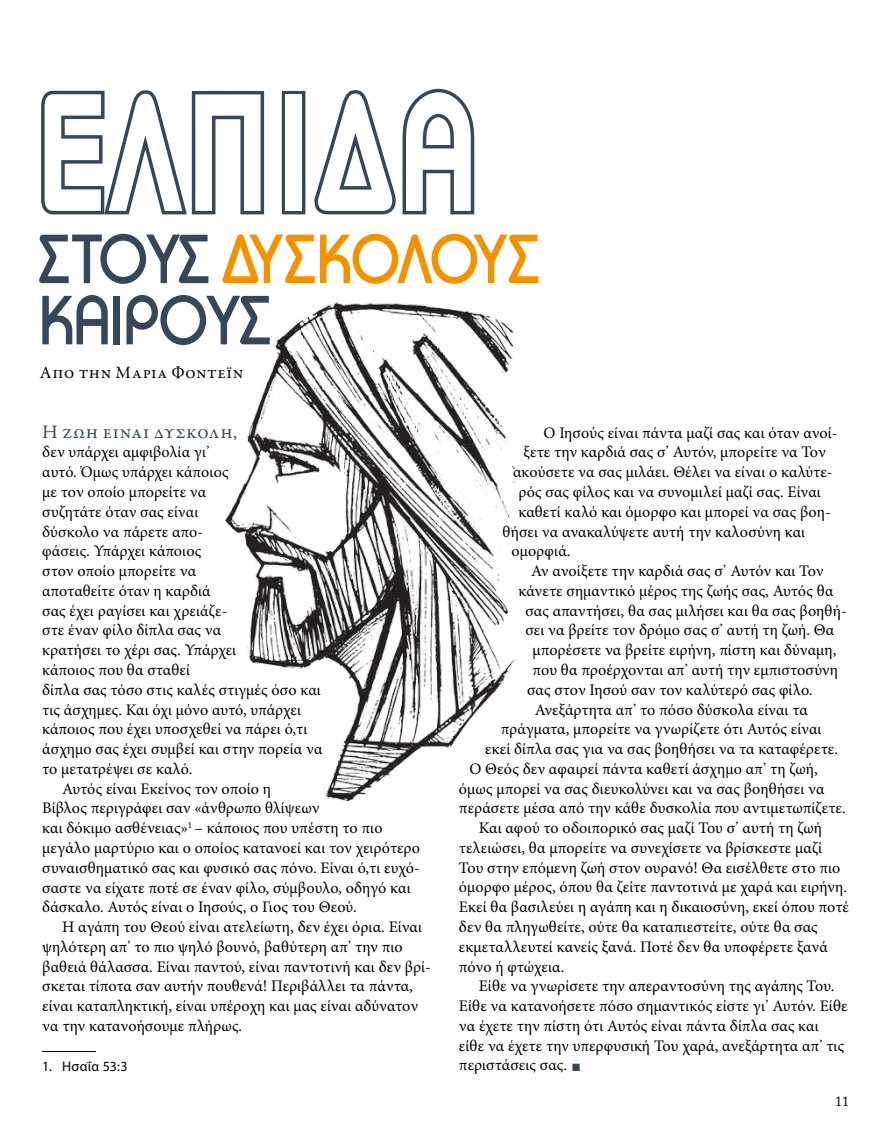
<style>
.page{position:relative;width:893px;height:1141px;background:#fff}
.page>*{position:absolute;margin:0;border:0;box-sizing:border-box;transform-origin:0 0}
.t1{font:700 163.8px "PF Universal";letter-spacing:.04em;color:#fff;scale:.77 1}
.t2{font:500 68.25px/61.2px "PF Universal";letter-spacing:-.04em;color:#36475a;scale:.91 1}
.t3{font:19.25px "Garamond Premr Pro";letter-spacing:.02em;color:#36475a}
.t4{font:17.5px "Garamond Premr Pro";letter-spacing:.035em;color:#000}
.t5{font:16.1px "Minion Pro";letter-spacing:.005em;color:#000}
.t6{font:14px "Myriad Pro";letter-spacing:.025em;color:#000}
.t7{font:14px "Adobe Caslon Pro";color:#000}
.s1{color:#f39200}
.s2{font-family:"Arial";font-size:15.75px;color:#36475a}
</style>
<div class="page">
<img style="left:225px;top:303px;width:289px;height:497px">
<hr style="left:42px;top:1051px;width:54px;height:1px;background:#000">
<svg style="left:41px;top:90px;width:224px;height:125px"></svg>
<div style="left:282px;top:91px;width:23px;height:123px;border:7px solid #36475a"></div>
<svg style="left:314px;top:88px;width:161px;height:127px"></svg>
<h1 class="t1" style="left:35px;top:55px;width:576px">ΕΛΠΙΔΑ</h1>
<h2 class="t2" style="left:38px;top:228px;width:552px">ΣΤΟΥΣ <span class="s1">ΔΥΣΚΟΛΟΥΣ<br></span>ΚΑΙΡΟΥΣ</h2>
<p class="t4" style="left:40px;top:362px;width:205px">Από την Μαρία Φοντέϊν</p>
<p class="t3" style="left:42px;top:420px;width:196px">Η ζωή είναι δύσκολη,</p>
<p class="t5" style="left:42px;top:442px;width:169px">δεν υπάρχει αμφιβολία γι’</p>
<p class="t5" style="left:42px;top:461px;width:188px">αυτό. Όμως υπάρχει κάποιος</p>
<p class="t5" style="left:42px;top:481px;width:166px">με τον οποίο μπορείτε να</p>
<p class="t5" style="left:42px;top:501px;width:158px">συζητάτε όταν σας είναι</p>
<p class="t5" style="left:42px;top:521px;width:162px">δύσκολο να πάρετε απο-</p>
<p class="t5" style="left:42px;top:540px;width:161px">φάσεις. Υπάρχει κάποιος</p>
<p class="t5" style="left:42px;top:560px;width:155px">στον οποίο μπορείτε να</p>
<p class="t5" style="left:42px;top:580px;width:170px">αποταθείτε όταν η καρδιά</p>
<p class="t5" style="left:42px;top:600px;width:187px">σας έχει ραγίσει και χρειάζε-</p>
<p class="t5" style="left:42px;top:619px;width:180px">στε έναν φίλο δίπλα σας να</p>
<p class="t5" style="left:42px;top:639px;width:195px">κρατήσει το χέρι σας. Υπάρχει</p>
<p class="t5" style="left:42px;top:659px;width:149px">κάποιος που θα σταθεί</p>
<p class="t5" style="left:42px;top:679px;width:280px">δίπλα σας τόσο στις καλές στιγμές όσο και</p>
<p class="t5" style="left:42px;top:699px;width:260px">τις άσχημες. Και όχι μόνο αυτό, υπάρχει</p>
<p class="t5" style="left:42px;top:718px;width:267px">κάποιος που έχει υποσχεθεί να πάρει ό,τι</p>
<p class="t5" style="left:42px;top:738px;width:282px">άσχημο σας έχει συμβεί και στην πορεία να</p>
<p class="t5" style="left:42px;top:758px;width:152px">το μετατρέψει σε καλό.</p>
<p class="t5" style="left:62px;top:778px;width:210px">Αυτός είναι Εκείνος τον οποίο η</p>
<p class="t5" style="left:42px;top:797px;width:279px">Βίβλος περιγράφει σαν «άνθρωπο θλίψεων</p>
<p class="t5" style="left:42px;top:817px;width:342px">και δόκιμο ασθένειας»<sup>1</sup> – κάποιος που υπέστη το πιο</p>
<p class="t5" style="left:42px;top:837px;width:379px">μεγάλο μαρτύριο και ο οποίος κατανοεί και τον χειρότερο</p>
<p class="t5" style="left:42px;top:857px;width:379px">συναισθηματικό σας και φυσικό σας πόνο. Είναι ό,τι ευχό-</p>
<p class="t5" style="left:42px;top:877px;width:370px">σαστε να είχατε ποτέ σε έναν φίλο, σύμβουλο, οδηγό και</p>
<p class="t5" style="left:42px;top:896px;width:316px">δάσκαλο. Αυτός είναι ο Ιησούς, ο Γιος του Θεού.</p>
<p class="t5" style="left:62px;top:916px;width:361px">Η αγάπη του Θεού είναι ατελείωτη, δεν έχει όρια. Είναι</p>
<p class="t5" style="left:42px;top:936px;width:362px">ψηλότερη απ’ το πιο ψηλό βουνό, βαθύτερη απ’ την πιο</p>
<p class="t5" style="left:42px;top:956px;width:390px">βαθειά θάλασσα. Είναι παντού, είναι παντοτινή και δεν βρί-</p>
<p class="t5" style="left:42px;top:975px;width:372px">σκεται τίποτα σαν αυτήν πουθενά! Περιβάλλει τα πάντα,</p>
<p class="t5" style="left:42px;top:995px;width:377px">είναι καταπληκτική, είναι υπέροχη και μας είναι αδύνατον</p>
<p class="t5" style="left:42px;top:1015px;width:202px">να την κατανοήσουμε πλήρως.</p>
<p class="t6" style="left:42px;top:1057px;width:87px">1. Ησαΐα 53:3</p>
<p class="t5" style="left:543px;top:422px;width:296px">Ο Ιησούς είναι πάντα μαζί σας και όταν ανοί-</p>
<p class="t5" style="left:524px;top:442px;width:304px">ξετε την καρδιά σας σ’ Αυτόν, μπορείτε να Τον</p>
<p class="t5" style="left:513px;top:461px;width:321px">ακούσετε να σας μιλάει. Θέλει να είναι ο καλύτε-</p>
<p class="t5" style="left:518px;top:481px;width:304px">ρός σας φίλος και να συνομιλεί μαζί σας. Είναι</p>
<p class="t5" style="left:518px;top:501px;width:314px">καθετί καλό και όμορφο και μπορεί να σας βοη-</p>
<p class="t5" style="left:503px;top:521px;width:304px">θήσει να ανακαλύψετε αυτή την καλοσύνη και</p>
<p class="t5" style="left:511px;top:540px;width:61px">ομορφιά.</p>
<p class="t5" style="left:531px;top:560px;width:294px">Αν ανοίξετε την καρδιά σας σ’ Αυτόν και Τον</p>
<p class="t5" style="left:518px;top:580px;width:317px">κάνετε σημαντικό μέρος της ζωής σας, Αυτός θα</p>
<p class="t5" style="left:525px;top:600px;width:323px">σας απαντήσει, θα σας μιλήσει και θα σας βοηθή-</p>
<p class="t5" style="left:525px;top:619px;width:310px">σει να βρείτε τον δρόμο σας σ’ αυτή τη ζωή. Θα</p>
<p class="t5" style="left:532px;top:639px;width:306px">μπορέσετε να βρείτε ειρήνη, πίστη και δύναμη,</p>
<p class="t5" style="left:532px;top:659px;width:307px">που θα προέρχονται απ’ αυτή την εμπιστοσύνη</p>
<p class="t5" style="left:527px;top:679px;width:287px">σας στον Ιησού σαν τον καλύτερό σας φίλο.</p>
<p class="t5" style="left:535px;top:699px;width:275px">Ανεξάρτητα απ’ το πόσο δύσκολα είναι τα</p>
<p class="t5" style="left:501px;top:718px;width:322px">πράγματα, μπορείτε να γνωρίζετε ότι Αυτός είναι</p>
<p class="t5" style="left:485px;top:738px;width:354px">εκεί δίπλα σας για να σας βοηθήσει να τα καταφέρετε.</p>
<p class="t5" style="left:469px;top:758px;width:350px">Ο Θεός δεν αφαιρεί πάντα καθετί άσχημο απ’ τη ζωή,</p>
<p class="t5" style="left:459px;top:778px;width:367px">όμως μπορεί να σας διευκολύνει και να σας βοηθήσει να</p>
<p class="t5" style="left:459px;top:797px;width:388px">περάσετε μέσα από την κάθε δυσκολία που αντιμετωπίζετε.</p>
<p class="t5" style="left:479px;top:817px;width:345px">Και αφού το οδοιπορικό σας μαζί Του σ’ αυτή τη ζωή</p>
<p class="t5" style="left:459px;top:837px;width:365px">τελειώσει, θα μπορείτε να συνεχίσετε να βρίσκεστε μαζί</p>
<p class="t5" style="left:459px;top:857px;width:383px">Του στην επόμενη ζωή στον ουρανό! Θα εισέλθετε στο πιο</p>
<p class="t5" style="left:459px;top:877px;width:390px">όμορφο μέρος, όπου θα ζείτε παντοτινά με χαρά και ειρήνη.</p>
<p class="t5" style="left:459px;top:896px;width:392px">Εκεί θα βασιλεύει η αγάπη και η δικαιοσύνη, εκεί όπου ποτέ</p>
<p class="t5" style="left:459px;top:916px;width:360px">δεν θα πληγωθείτε, ούτε θα καταπιεστείτε, ούτε θα σας</p>
<p class="t5" style="left:459px;top:936px;width:370px">εκμεταλλευτεί κανείς ξανά. Ποτέ δεν θα υποφέρετε ξανά</p>
<p class="t5" style="left:459px;top:956px;width:107px">πόνο ή φτώχεια.</p>
<p class="t5" style="left:479px;top:975px;width:357px">Είθε να γνωρίσετε την απεραντοσύνη της αγάπης Του.</p>
<p class="t5" style="left:459px;top:995px;width:390px">Είθε να κατανοήσετε πόσο σημαντικός είστε γι’ Αυτόν. Είθε</p>
<p class="t5" style="left:459px;top:1015px;width:361px">να έχετε την πίστη ότι Αυτός είναι πάντα δίπλα σας και</p>
<p class="t5" style="left:459px;top:1035px;width:387px">είθε να έχετε την υπερφυσική Του χαρά, ανεξάρτητα απ’ τις</p>
<p class="t5" style="left:459px;top:1054px;width:123px">περιστάσεις σας. <span class="s2">■</span></p>
<p class="t7" style="left:835px;top:1093px;width:15px">11</p>
</div>
